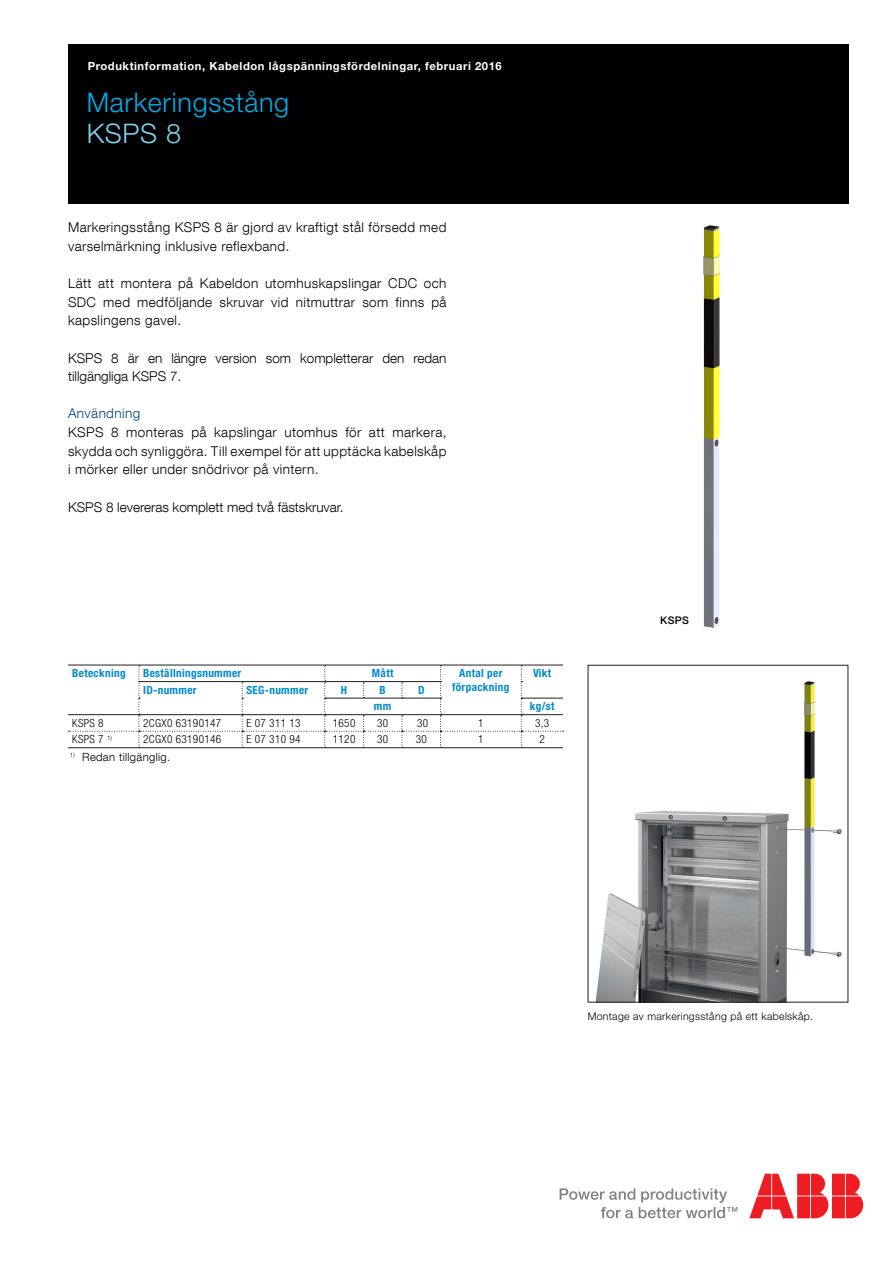
<style>
.page{position:relative;width:893px;height:1263px;background:#fff}
.page>*{position:absolute;margin:0;border:0;box-sizing:border-box;transform-origin:0 0}
.Smaller_cover_title{font:300 27px "Helvetica Neue";letter-spacing:.025em;color:#03ade5}
.Smaller_cover_title-2{font:300 27px "Helvetica Neue";color:#7fd3ec}
.Bodytext{font:300 13.5px/18.6px "ABB Neue Helvetica";letter-spacing:.03em;color:#000002;text-align:justify}
.Title_for_body_text{font:300 13.5px/18.6px "ABB Neue Helvetica";color:#000002}
.Bodytext-2{font:300 13.5px "ABB Neue Helvetica";color:#000002}
.Title_for_body_text-2{font:300 13.5px "ABB Neue Helvetica";letter-spacing:.03em;color:#004279}
.Table_title__color{font:700 condensed 11.25px/13.5px "Helvetica Neue LT Pro";letter-spacing:.03em;color:#0089cf;text-align:center}
.Table_content{font:300 condensed 11.25px "Helvetica Neue LT Pro";letter-spacing:.03em;color:#000002}
.Document_name{font:700 11.25px "Helvetica Neue";letter-spacing:.05em;color:#fff}
.Table_title__color-2{font:300 11.25px "ABB Neue Helvetica";letter-spacing:.03em;color:#000002}
.Caption_light{font:300 10.5px "Helvetica Neue";letter-spacing:.03em;color:#000002}
.t1{font:500 10.5px "Helvetica Neue";color:#000002}
</style>
<div class="page">
<svg style="left:560px;top:1188px;width:177px;height:30px"></svg>
<svg style="left:749px;top:1174px;width:114px;height:44px"></svg>
<div style="left:68px;top:45px;width:780px;height:159px;background:#000002"></div>
<svg style="left:68px;top:665px;width:496px;height:82px"></svg>
<hr style="left:325px;top:665px;width:38px;height:1px;background:#231f20">
<hr style="left:363px;top:665px;width:39px;height:1px;background:#231f20">
<hr style="left:402px;top:665px;width:39px;height:1px;background:#231f20">
<hr style="left:325px;top:681px;width:38px;height:1px;background:#231f20">
<hr style="left:363px;top:681px;width:39px;height:1px;background:#231f20">
<hr style="left:402px;top:681px;width:38px;height:1px;background:#231f20">
<hr style="left:325px;top:698px;width:38px;height:1px;background:#231f20">
<hr style="left:363px;top:698px;width:39px;height:1px;background:#231f20">
<hr style="left:402px;top:698px;width:38px;height:1px;background:#231f20">
<hr style="left:325px;top:714px;width:38px;height:1px;background:#231f20">
<hr style="left:363px;top:714px;width:39px;height:1px;background:#231f20">
<hr style="left:402px;top:714px;width:39px;height:1px;background:#231f20">
<hr style="left:68px;top:747px;width:71px;height:1px;background:#231f20">
<hr style="left:139px;top:747px;width:103px;height:1px;background:#231f20">
<hr style="left:242px;top:747px;width:83px;height:1px;background:#231f20">
<hr style="left:325px;top:747px;width:38px;height:1px;background:#231f20">
<hr style="left:363px;top:747px;width:39px;height:1px;background:#231f20">
<hr style="left:402px;top:747px;width:39px;height:1px;background:#231f20">
<hr style="left:441px;top:747px;width:80px;height:1px;background:#231f20">
<hr style="left:521px;top:747px;width:42px;height:1px;background:#231f20">
<img style="left:595px;top:681px;width:247px;height:319px">
<div style="left:588px;top:665px;width:260px;height:337px;border:1px solid #231f20"></div>
<img style="left:703px;top:225px;width:17px;height:403px">
<div style="left:824px;top:743px;width:7px;height:16px;background:#fff"></div>
<p class="Document_name" style="left:88px;top:59px;width:416px">Produktinformation, Kabeldon lågspänningsfördelningar, februari 2016</p>
<p class="Smaller_cover_title" style="left:87px;top:85px;width:204px">Markeringsstång</p>
<p class="Smaller_cover_title-2" style="left:87px;top:117px;width:96px">KSPS 8</p>
<p class="Bodytext" style="left:68px;top:218px;width:380px">Markeringsstång KSPS 8 är gjord av kraftigt stål försedd med varselmärkning inklusive reflexband.</p>
<p class="Bodytext" style="left:68px;top:274px;width:380px">Lätt att montera på Kabeldon utomhuskapslingar CDC och SDC med medföljande skruvar vid nitmuttrar som finns på kapslingens gavel.</p>
<p class="Title_for_body_text" style="left:68px;top:348px;width:380px">KSPS 8 är en längre version som kompletterar den redan tillgängliga KSPS 7.</p>
<p class="Title_for_body_text-2" style="left:68px;top:405px;width:74px">Användning</p>
<p class="Bodytext" style="left:68px;top:423px;width:380px">KSPS 8 monteras på kapslingar utomhus för att markera, skydda och synliggöra. Till exempel för att upptäcka kabelskåp i mörker eller under snödrivor på vintern.</p>
<p class="Bodytext-2" style="left:68px;top:498px;width:277px">KSPS 8 levereras komplett med två fästskruvar.</p>
<p class="Table_title__color" style="left:72px;top:667px;width:55px">Beteckning</p>
<p class="Table_title__color" style="left:143px;top:667px;width:100px">Beställningsnummer</p>
<p class="Table_title__color" style="left:372px;top:667px;width:23px">Mått</p>
<p class="Table_title__color" style="left:452px;top:667px;width:59px">Antal per förpackning</p>
<p class="Table_title__color" style="left:533px;top:667px;width:20px">Vikt</p>
<p class="Table_title__color" style="left:143px;top:683px;width:55px">ID-nummer</p>
<p class="Table_title__color" style="left:246px;top:683px;width:63px">SEG-nummer</p>
<p class="Table_title__color" style="left:341px;top:683px;width:8px">H</p>
<p class="Table_title__color" style="left:380px;top:683px;width:8px">B</p>
<p class="Table_title__color" style="left:418px;top:683px;width:8px">D</p>
<p class="Table_title__color" style="left:374px;top:700px;width:19px">mm</p>
<p class="Table_title__color" style="left:530px;top:700px;width:26px">kg/st</p>
<p class="Table_content" style="left:72px;top:716px;width:33px">KSPS 8</p>
<p class="Table_content" style="left:143px;top:716px;width:80px">2CGX0 63190147</p>
<p class="Table_content" style="left:246px;top:716px;width:56px">E 07 311 13</p>
<p class="Table_content" style="left:333px;top:716px;width:24px">1650</p>
<p class="Table_content" style="left:377px;top:716px;width:13px">30</p>
<p class="Table_content" style="left:417px;top:716px;width:13px">30</p>
<p class="Table_content" style="left:478px;top:716px;width:7px">1</p>
<p class="Table_content" style="left:535px;top:716px;width:16px">3,3</p>
<p class="Table_content" style="left:72px;top:733px;width:41px">KSPS 7 <sup>1)</sup></p>
<p class="Table_content" style="left:143px;top:733px;width:80px">2CGX0 63190146</p>
<p class="Table_content" style="left:246px;top:733px;width:56px">E 07 310 94</p>
<p class="Table_content" style="left:333px;top:733px;width:24px">1120</p>
<p class="Table_content" style="left:377px;top:733px;width:13px">30</p>
<p class="Table_content" style="left:416px;top:733px;width:13px">30</p>
<p class="Table_content" style="left:478px;top:733px;width:7px">1</p>
<p class="Table_content" style="left:539px;top:733px;width:7px">2</p>
<p class="Table_title__color-2" style="left:70px;top:750px;width:102px"><sup>1)</sup> Redan tillgänglig.</p>
<p class="t1" style="left:660px;top:614px;width:30px">KSPS</p>
<p class="Caption_light" style="left:588px;top:1009px;width:227px">Montage av markeringsstång på ett kabelskåp.</p>
</div>
